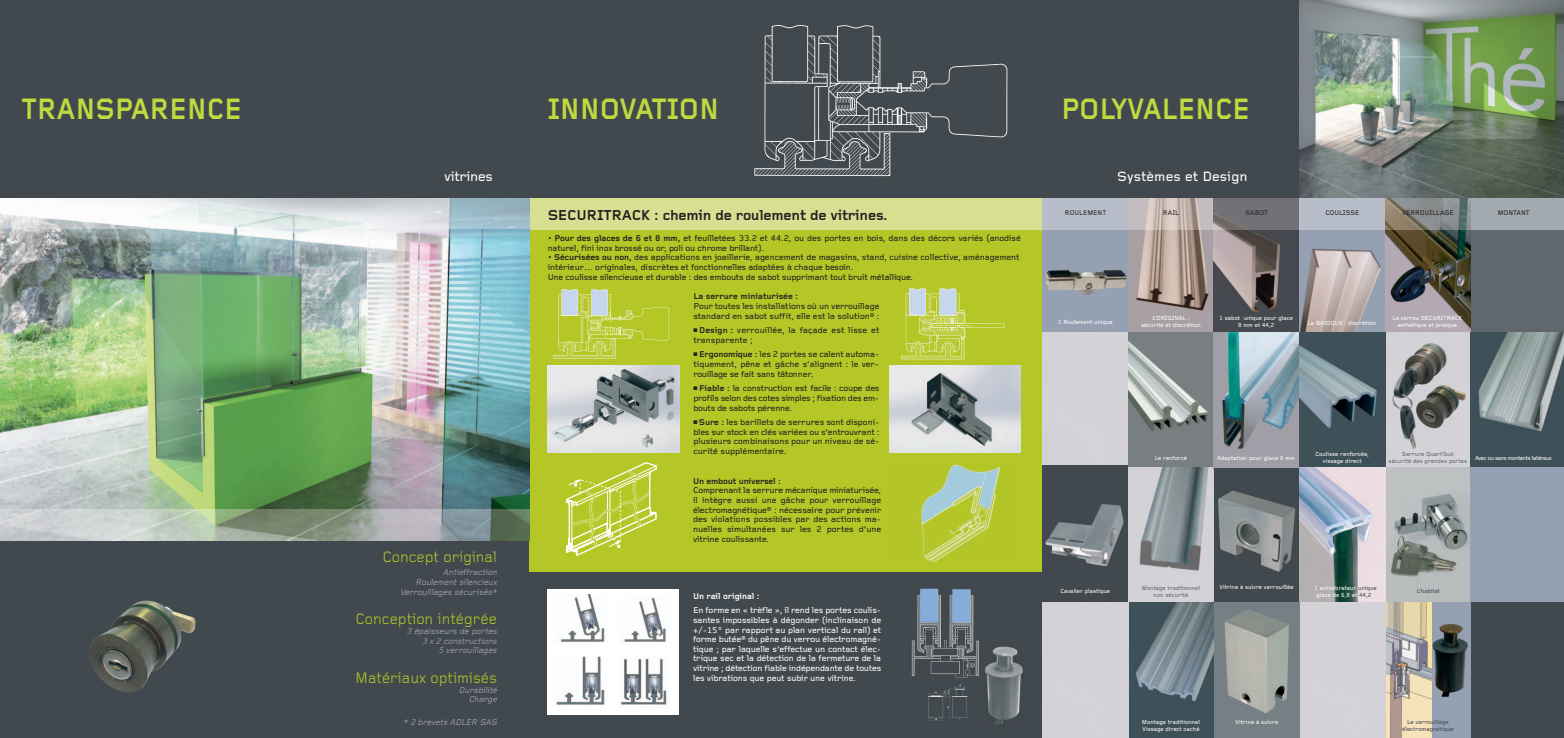
<style>
.page{position:relative;width:1564px;height:738px;background:#fff}
.page>*{position:absolute;margin:0;border:0;box-sizing:border-box;transform-origin:0 0}
.t1{font:700 30.62px "Foundry Gridnik";letter-spacing:-.005em;color:#c2d83f;scale:.9 1}
.t2{font:15.75px "Foundry Gridnik";color:#b5c727;scale:.95 1}
.t3{font:700 14.88px "Foundry Gridnik";letter-spacing:-.02em;color:#231f20}
.t4{font:500 14px "Foundry Gridnik";color:#fff}
.t5{font:500 14px "Foundry Gridnik";letter-spacing:-.025em;color:#fff}
.t6{font:500 8.75px/9.6px "Foundry Gridnik";letter-spacing:-.02em;color:#231f20;text-align:justify}
.t7{font:500 8.75px/9.6px "Foundry Gridnik";letter-spacing:-.02em;color:#fff;text-align:justify}
.t8{font:italic 8.75px/9.6px "Foundry Gridnik";color:#acb2b7;text-align:right;scale:.95 1}
.t9{font:500 8.75px/9.6px "Foundry Gridnik";letter-spacing:.005em;color:#231f20}
.t10{font:700 8.75px "Foundry Gridnik";letter-spacing:-.02em;color:#231f20}
.t11{font:700 8.75px "Foundry Gridnik";letter-spacing:-.02em;color:#fff}
.t12{font:500 7px "Foundry Gridnik";color:#231f20;scale:.95 1}
.t13{font:500 6.12px/7px "Foundry Gridnik";color:#fff;text-align:center;scale:.95 1}
.t14{font:500 6.12px/7px "Foundry Gridnik";color:#5e666b;text-align:center;scale:.95 1}
.t15{font:500 6.12px/7px "Foundry Gridnik";color:#42494e;text-align:center;scale:.95 1}
.t16{font:500 6.12px "Foundry Gridnik";letter-spacing:-.055em;color:#fff;scale:.93 1}
.s1{font-weight:700}
.s2{color:#42494e}
</style>
<div class="page">
<img style="left:0;top:0;width:1563px;height:737px">
<h1 class="t1" style="left:21px;top:92px;width:246px">TRANSPARENCE</h1>
<h3 class="t5" style="left:444px;top:172px;width:50px">vitrines</h3>
<h2 class="t2" style="left:382px;top:551px;width:122px">Concept original</h2>
<p class="t8" style="left:400px;top:568px;width:105px">Antieffraction<br>Roulement silencieux<br>Verrouillages sécurisés*</p>
<h2 class="t2" style="left:355px;top:613px;width:150px">Conception intégrée</h2>
<p class="t8" style="left:406px;top:626px;width:98px">3 épaisseurs de portes<br>3 x 2 constructions<br>5 verrouillages</p>
<h2 class="t2" style="left:355px;top:672px;width:151px">Matériaux optimisés</h2>
<p class="t8" style="left:458px;top:685px;width:43px">Durabilité<br>Charge</p>
<p class="t8" style="left:403px;top:717px;width:102px">* 2 brevets ADLER SAS</p>
<h1 class="t1" style="left:547px;top:92px;width:192px">INNOVATION</h1>
<h1 class="t1" style="left:1060px;top:92px;width:211px">POLYVALENCE</h1>
<h3 class="t3" style="left:547px;top:207px;width:341px">SECURITRACK : chemin de roulement de vitrines.</h3>
<p class="t6" style="left:547px;top:234px;width:474px"><span class="s1">• Pour des glaces de 6 et 8 mm,</span> et feuilletées 33.2 et 44.2, ou des portes en bois, dans des décors variés (anodisé naturel, fini inox brossé ou or, poli ou chrome brillant).</p>
<p class="t6" style="left:547px;top:253px;width:473px;text-align:left"><span class="s1">• Sécurisées ou non,</span> des applications en joaillerie, agencement de magasins, stand, cuisine collective, aménagement intérieur… originales, discrètes et fonctionnelles adaptées à chaque besoin.<br>Une coulisse silencieuse et durable : des embouts de sabot supprimant tout bruit métallique.</p>
<p class="t10" style="left:693px;top:291px;width:106px">La serrure miniaturisée :</p>
<p class="t6" style="left:693px;top:302px;width:188px">Pour toutes les installations où un verrouillage standard en sabot suffit, elle est la solution® :</p>
<p class="t9" style="left:693px;top:326px;width:188px">■ <span class="s1">Design :</span> verrouillée, la façade est lisse et transparente ;</p>
<p class="t6" style="left:693px;top:350px;width:187px">■ <span class="s1">Ergonomique :</span> les 2 portes se calent automa&shy;tiquement, pêne et gâche s’alignent : le ver&shy;rouillage se fait sans tâtonner.</p>
<p class="t6" style="left:693px;top:384px;width:188px">■ <span class="s1">Fiable :</span> la construction est facile : coupe des profils selon des cotes simples ; fixation des em&shy;bouts de sabots pérenne.</p>
<p class="t6" style="left:693px;top:418px;width:188px">■ <span class="s1">Sure :</span> les barillets de serrures sont disponi&shy;bles sur stock en clés variées ou s’entrouvrant : plusieurs combinaisons pour un niveau de sé&shy;curité supplémentaire.</p>
<p class="t10" style="left:693px;top:475px;width:89px">Un embout universel :</p>
<p class="t6" style="left:693px;top:486px;width:190px">Comprenant la serrure mécanique miniaturisée, il intègre aussi une gâche pour verrouillage électromagnétique® : nécessaire pour prévenir des violations possibles par des actions ma&shy;nuelles simultanées sur les 2 portes d’une vitrine coulissante.</p>
<p class="t11" style="left:693px;top:590px;width:68px">Un rail original :</p>
<p class="t7" style="left:693px;top:606px;width:190px">En forme en « trèfle », il rend les portes coulis&shy;santes impossibles à dégonder (inclinaison de +/-15° par rapport au plan vertical du rail) et forme butée® du pêne du verrou électromagné&shy;tique ; par laquelle s’effectue un contact élec&shy;trique sec et la détection de la fermeture de la vitrine ; détection fiable indépendante de toutes les vibrations que peut subir une vitrine.</p>
<h3 class="t4" style="left:1117px;top:172px;width:132px">Systèmes et Design</h3>
<p class="t12" style="left:1064px;top:210px;width:45px">ROULEMENT</p>
<p class="t12" style="left:1162px;top:210px;width:18px">RAIL</p>
<p class="t12" style="left:1245px;top:210px;width:25px">SABOT</p>
<p class="t12" style="left:1325px;top:210px;width:37px">COULISSE</p>
<p class="t12" style="left:1401px;top:210px;width:56px">VERROUILLAGE</p>
<p class="t12" style="left:1497px;top:210px;width:35px">MONTANT</p>
<p class="t13" style="left:1057px;top:318px;width:59px">1 Roulement unique</p>
<p class="t13" style="left:1140px;top:315px;width:64px">L’ORIGINAL : sécurité et discrétion</p>
<p class="t13" style="left:1219px;top:315px;width:79px">1 sabot unique pour glace<br>8 mm et 44,2</p>
<p class="t13" style="left:1307px;top:320px;width:74px">La BASIQUE : discrétion</p>
<p class="t13" style="left:1392px;top:315px;width:75px">Le verrou SECURITRACK esthétique et praique</p>
<p class="t13" style="left:1315px;top:450px;width:58px">Coulisse renforcée, vissage direct</p>
<p class="t13" style="left:1154px;top:455px;width:35px">Le renforcé</p>
<p class="t14" style="left:1388px;top:450px;width:84px">Serrure QuartTout<br>sécurité des grandes portes</p>
<p class="t16" style="left:1474px;top:455px;width:84px">Avec ou sans montants latéraux</p>
<p class="t13" style="left:1216px;top:454px;width:83px">Adaptation pour glace 6 mm</p>
<p class="t13" style="left:1219px;top:584px;width:80px">Vitrine à suivre verrouillée</p>
<p class="t13" style="left:1314px;top:584px;width:67px">1 antivibrateur <span class="s2">unique </span>glace de 6,8 et <span class="s2">44,2</span></p>
<p class="t14" style="left:1141px;top:584px;width:63px">Montage traditionnel non sécurité</p>
<p class="t13" style="left:1060px;top:588px;width:54px">Cavalier plastique</p>
<p class="t15" style="left:1416px;top:588px;width:26px">L’habitel</p>
<p class="t13" style="left:1141px;top:718px;width:63px;text-align:left">Montage traditionnel<br>Vissage direct caché</p>
<p class="t15" style="left:1401px;top:718px;width:56px">Le verrouillage électromagnétique</p>
<p class="t13" style="left:1235px;top:719px;width:46px">Vitrine à suivre</p>
</div>
